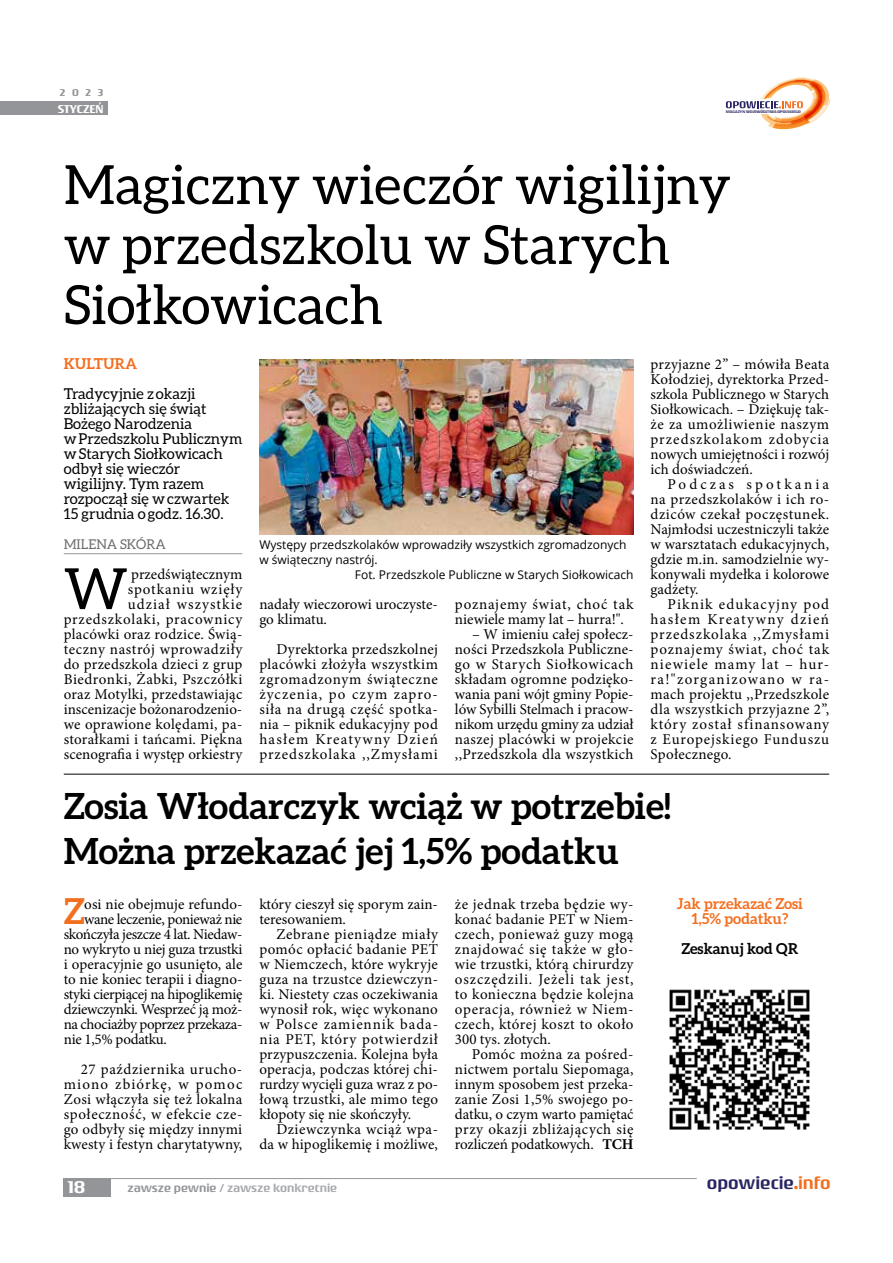
<style>
.page{position:relative;width:893px;height:1263px;background:#fff}
.page>*{position:absolute;margin:0;border:0;box-sizing:border-box;transform-origin:0 0}
.t1{font:56.85px "Aleo";color:#000}
.t2{font:54px/60px "Aleo";color:#000}
.t3{font:700 36px/45px "Aleo";color:#000}
.t4{font:700 35.7px "Aleo";color:#f36f20}
.t5{font:500 18px "Rogue Sans Ext";color:#282562}
.t6{font:500 18px "Rogue Sans Ext";color:#fff}
.t7{font:15px/15px "Minion Pro";letter-spacing:.01em;color:#000;text-align:justify}
.t8{font:15px/15px "Aleo";color:#000}
.t9{font:15px "Minion Pro";letter-spacing:-.025em;color:#000}
.t10{font:15px "Minion Pro";letter-spacing:-.02em;color:#000}
.t11{font:15px/15px "Minion Pro";letter-spacing:.03em;color:#000}
.t12{font:700 15px/15px "Aleo";color:#f36f20;text-align:center}
.t13{font:700 15px "Aleo";color:#000}
.t14{font:13.5px "Aleo";color:#6d6e71}
.t15{font:12px "Open Sans";color:#000}
.t16{font:500 12px "Rogue Sans Ext";color:#a7a9ac}
.t17{font:500 12px "Rogue Sans Ext";color:#fff}
.t18{font:500 10.5px "Rogue Sans Ext";color:#939598}
.t19{font:500 4.05px "Rogue Sans Ext";color:#282562;scale:1.04 1}
.s1{font-weight:700}
.s2{color:#939598}
.s3{color:#f36f20}
</style>
<div class="page">
<div style="left:63px;top:1178px;width:48px;height:18px;background:#939598"></div>
<hr style="left:63px;top:1178px;width:634px;height:1px;background:#939598">
<div style="left:0;top:101px;width:108px;height:14px;background:#939598"></div>
<svg style="left:726px;top:77px;width:105px;height:52px"></svg>
<hr style="left:64px;top:553px;width:178px;height:1px;background:#939598">
<img style="left:669px;top:989px;width:141px;height:141px">
<img style="left:259px;top:360px;width:375px;height:174px">
<hr style="left:64px;top:774px;width:765px;height:1px;background:#000">
<p class="t18" style="left:60px;top:87px;width:45px">2023</p>
<p class="t17" style="left:58px;top:101px;width:47px">STYCZEŃ</p>
<p class="t19" style="left:726px;top:109px;width:74px">MAGAZYN WOJEWÓDZTWA OPOLSKIEGO</p>
<h2 class="t2" style="left:64px;top:154px;width:669px">Magiczny wieczór wigilijny w przedszkolu w Starych<br>Siołkowicach</h2>
<p class="t12" style="left:64px;top:356px;width:75px">KULTURA</p>
<p class="t8" style="left:64px;top:386px;width:180px">Tradycyjnie z okazji zbliżających się świąt<br>Bożego Narodzenia<br>w Przedszkolu Publicznym w Starych Siołkowicach odbył się wieczór wigilijny. Tym razem rozpoczął się w czwartek<br>15 grudnia o godz. 16.30.</p>
<p class="t14" style="left:64px;top:537px;width:104px">MILENA SKÓRA</p>
<h1 class="t1" style="left:64px;top:557px;width:65px">W</h1>
<p class="t7" style="left:64px;top:567px;width:180px;text-align:right">przedświątecznym spotkaniu wzięły<br>udział wszystkie przedszkolaki, pracownicy placówki oraz rodzice. Świą&shy;teczny nastrój wprowadziły do przedszkola dzieci z grup<br>Biedronki, Żabki, Pszczółki oraz Motylki, przedstawiając inscenizacje bożonarodzenio&shy;we oprawione kolędami, pa&shy;storałkami i tańcami. Piękna scenografia i występ orkiestry</p>
<p class="t15" style="left:259px;top:536px;width:369px">Występy przedszkolaków wprowadziły wszystkich zgromadzonych</p>
<p class="t15" style="left:259px;top:551px;width:120px">w świąteczny nastrój.</p>
<p class="t15" style="left:355px;top:566px;width:280px">Fot. Przedszkole Publiczne w Starych Siołkowicach</p>
<p class="t7" style="left:259px;top:597px;width:180px">nadały wieczorowi uroczyste&shy;go klimatu.</p>
<p class="t7" style="left:259px;top:642px;width:180px;text-indent:17px">Dyrektorka przedszkolnej placówki złożyła wszystkim zgromadzonym świąteczne życzenia, po czym zapro&shy;siła na drugą część spotka&shy;nia – piknik edukacyjny pod hasłem Kreatywny Dzień przedszkolaka ,,Zmysłami</p>
<p class="t11" style="left:455px;top:597px;width:180px">poznajemy świat, choć tak niewiele mamy lat – hurra!".</p>
<p class="t7" style="left:455px;top:627px;width:180px;text-indent:17px">– W imieniu całej społecz&shy;ności Przedszkola Publiczne&shy;go w Starych Siołkowicach składam ogromne podzięko&shy;wania pani wójt gminy Popie&shy;lów Sybilli Stelmach i pracow&shy;nikom urzędu gminy za udział naszej placówki w projekcie ,,Przedszkola dla wszystkich</p>
<p class="t7" style="left:651px;top:357px;width:180px">przyjazne 2” – mówiła Beata Kołodziej, dyrektorka Przed&shy;szkola Publicznego w Starych Siołkowicach. – Dziękuję tak&shy;że za umożliwienie naszym przedszkolakom zdobycia nowych umiejętności i rozwój ich doświadczeń.</p>
<p class="t7" style="left:651px;top:477px;width:180px;text-indent:17px">Podczas spotkania na przedszkolaków i ich ro&shy;dziców czekał poczęstunek.<br>Najmłodsi uczestniczyli także w warsztatach edukacyjnych, gdzie m.in. samodzielnie wy&shy;konywali mydełka i kolorowe gadżety.</p>
<p class="t7" style="left:651px;top:597px;width:180px;text-indent:17px">Piknik edukacyjny pod hasłem Kreatywny dzień przedszkolaka ,,Zmysłami poznajemy świat, choć tak niewiele mamy lat – hur&shy;ra!"zorganizowano w ra&shy;mach projektu ,,Przedszkole dla wszystkich przyjazne 2”, który został sfinansowany z Europejskiego Funduszu Społecznego.</p>
<h3 class="t3" style="left:64px;top:783px;width:608px">Zosia Włodarczyk wciąż w potrzebie!<br>Można przekazać jej 1,5% podatku</h3>
<h3 class="t4" style="left:64px;top:891px;width:23px">Z</h3>
<p class="t7" style="left:84px;top:897px;width:160px">osi nie obejmuje refundo-</p>
<p class="t9" style="left:84px;top:909px;width:160px">wane leczenie, ponieważ nie</p>
<p class="t9" style="left:64px;top:924px;width:180px">skończyła jeszcze 4 lat. Niedaw-</p>
<p class="t10" style="left:64px;top:939px;width:180px">no wykryto u niej guza trzustki</p>
<p class="t7" style="left:64px;top:957px;width:180px">i operacyjnie go usunięto, ale</p>
<p class="t7" style="left:64px;top:972px;width:180px">to nie koniec terapii i diagno-</p>
<p class="t9" style="left:64px;top:984px;width:180px">styki cierpiącej na hipoglikemię</p>
<p class="t10" style="left:64px;top:999px;width:180px">dziewczynki. Wesprzeć ją moż-</p>
<p class="t9" style="left:64px;top:1014px;width:180px">na chociażby poprzez przekaza-</p>
<p class="t10" style="left:64px;top:1029px;width:105px">nie 1,5% podatku.</p>
<p class="t7" style="left:64px;top:1062px;width:180px;text-indent:17px">27 października urucho&shy;miono zbiórkę, w pomoc Zosi włączyła się też lokalna społeczność, w efekcie cze&shy;go odbyły się między innymi kwesty i festyn charytatywny,</p>
<p class="t7" style="left:259px;top:897px;width:180px">który cieszył się sporym zain&shy;teresowaniem.</p>
<p class="t7" style="left:259px;top:927px;width:180px;text-indent:17px">Zebrane pieniądze miały pomóc opłacić badanie PET w Niemczech, które wykryje guza na trzustce dziewczyn&shy;ki. Niestety czas oczekiwania wynosił rok, więc wykonano w Polsce zamiennik bada&shy;nia PET, który potwierdził przypuszczenia. Kolejna była operacja, podczas której chi&shy;rurdzy wycięli guza wraz z po&shy;łową trzustki, ale mimo tego kłopoty się nie skończyły.</p>
<p class="t7" style="left:259px;top:1122px;width:180px;text-align:right">Dziewczynka wciąż wpa&shy;da w hipoglikemię i możliwe,</p>
<p class="t7" style="left:455px;top:897px;width:180px">że jednak trzeba będzie wy&shy;konać badanie PET w Niem&shy;czech, ponieważ guzy mogą znajdować się także w gło&shy;wie trzustki, którą chirurdzy oszczędzili. Jeżeli tak jest, to konieczna będzie kolejna operacja, również w Niem&shy;czech, której koszt to około 300 tys. złotych.</p>
<p class="t7" style="left:455px;top:1047px;width:180px;text-indent:17px">Pomóc można za pośred&shy;nictwem portalu Siepomaga, innym sposobem jest przeka&shy;zanie Zosi 1,5% swojego po&shy;datku, o czym warto pamiętać przy okazji zbliżających się rozliczeń podatkowych. <span class="s1">TCH</span></p>
<p class="t12" style="left:677px;top:896px;width:127px">Jak przekazać Zosi<br>1,5% podatku?</p>
<p class="t13" style="left:681px;top:940px;width:118px">Zeskanuj kod QR</p>
<p class="t6" style="left:67px;top:1176px;width:20px">18</p>
<p class="t16" style="left:128px;top:1181px;width:211px"><span class="s2">zawsze pewnie</span> / zawsze konkretnie</p>
<p class="t5" style="left:707px;top:1172px;width:125px">opowiecie<span class="s3">.info</span></p>
</div>
